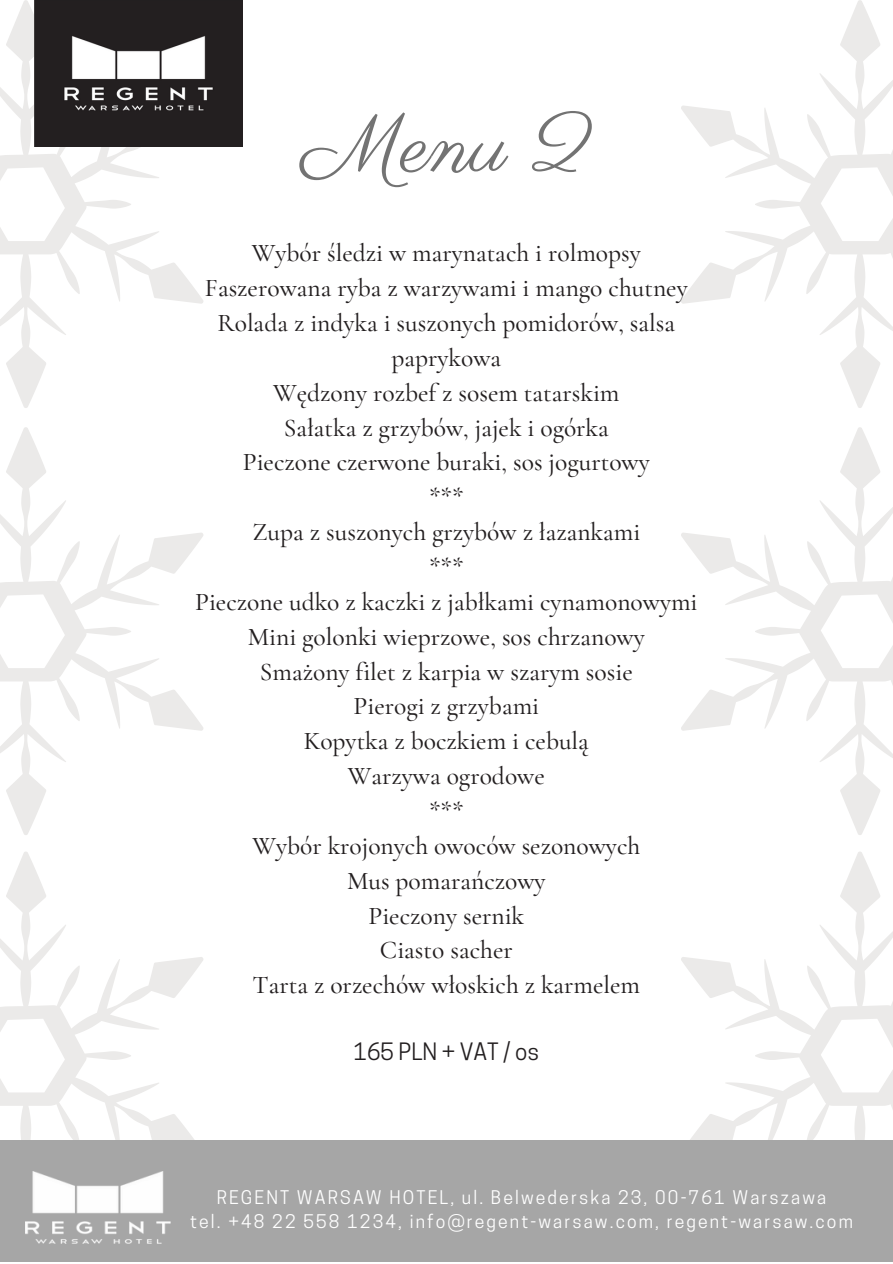
<style>
.page{position:relative;width:893px;height:1264px;background:#fff}
.page>*{position:absolute;margin:0;border:0;box-sizing:border-box;transform-origin:0 0}
.t1{font:81.75px "Parisienne";color:#737373}
.t2{font:500 25.5px/34.8px "Cormorant Garamond";color:#231f20;text-align:center}
.t3{font:22.5px "Cooper Hewitt";color:#231f20}
.t4{font:17.7px/24px "Cooper Hewitt";letter-spacing:.12em;color:#fff;text-align:center}
</style>
<div class="page">
<svg style="left:0;top:0;width:203px;height:408px"></svg>
<img style="left:34px;top:0;width:208px;height:146px">
<svg style="left:0;top:852px;width:203px;height:288px"></svg>
<svg style="left:0;top:427px;width:203px;height:408px"></svg>
<svg style="left:681px;top:0;width:211px;height:408px"></svg>
<svg style="left:681px;top:427px;width:211px;height:408px"></svg>
<svg style="left:681px;top:852px;width:211px;height:288px"></svg>
<div style="left:0;top:1140px;width:892px;height:121px;background:#a6a6a6"></div>
<img style="left:25px;top:1171px;width:145px;height:72px">
<h1 class="t1" style="left:302px;top:95px;width:289px">Menu 2</h1>
<p class="t2" style="left:195px;top:236px;width:504px">Wybór śledzi w marynatach i rolmopsy<br>Faszerowana ryba z warzywami i mango chutney<br>Rolada z indyka i suszonych pomidorów, salsa paprykowa<br>Wędzony rozbef z sosem tatarskim<br>Sałatka z grzybów, jajek i ogórka<br>Pieczone czerwone buraki, sos jogurtowy<br>***<br>Zupa z suszonych grzybów z łazankami<br>***<br>Pieczone udko z kaczki z jabłkami cynamonowymi<br>Mini golonki wieprzowe, sos chrzanowy<br>Smażony filet z karpia w szarym sosie<br>Pierogi z grzybami<br>Kopytka z boczkiem i cebulą<br>Warzywa ogrodowe<br>***<br>Wybór krojonych owoców sezonowych<br>Mus pomarańczowy<br>Pieczony sernik<br>Ciasto sacher<br>Tarta z orzechów włoskich z karmelem</p>
<p class="t3" style="left:353px;top:1042px;width:187px">165 PLN + VAT / os</p>
<p class="t4" style="left:190px;top:1187px;width:664px">REGENT WARSAW HOTEL, ul. Belwederska 23, 00-761 Warszawa<br>tel. +48 22 558 1234, info@regent-warsaw.com, regent-warsaw.com</p>
</div>
